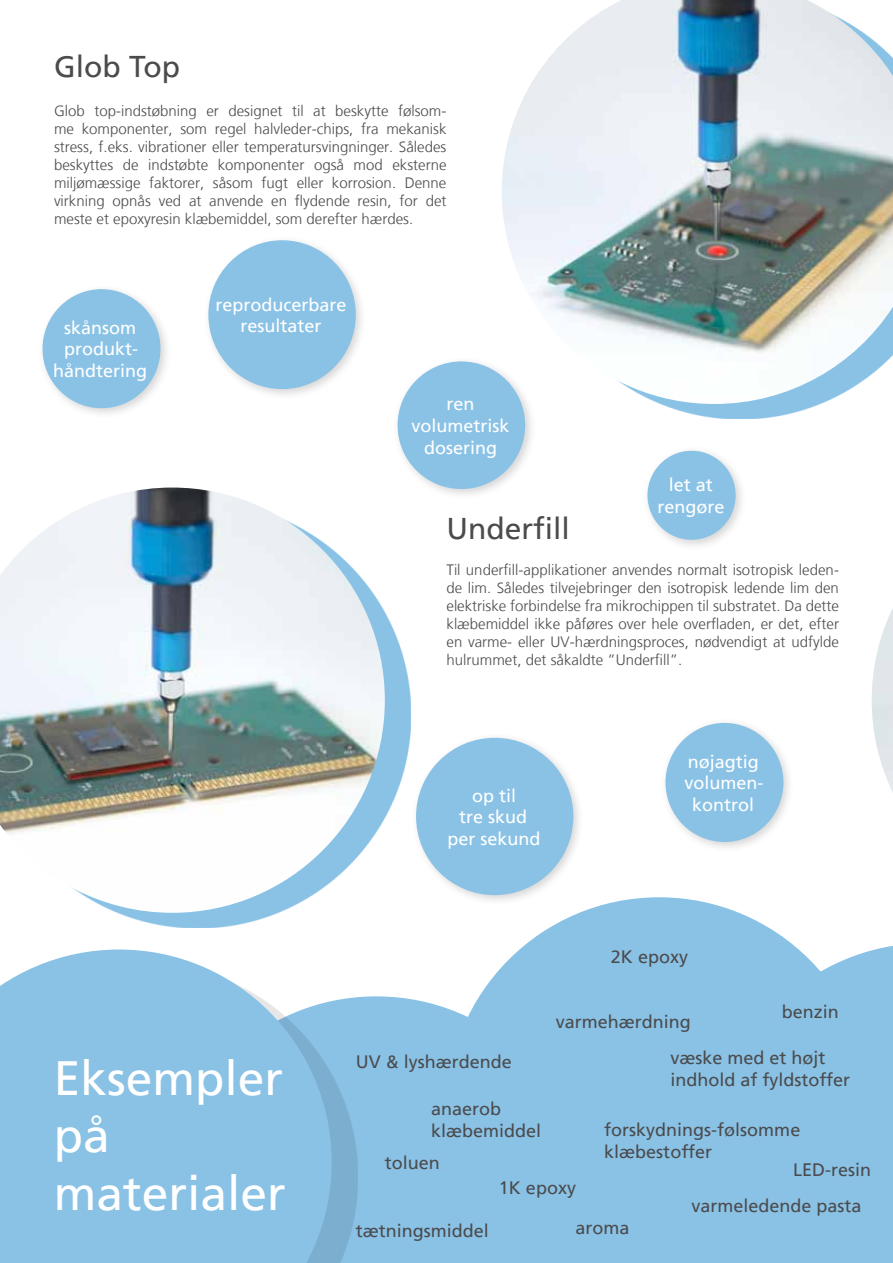
<style>
.page{position:relative;width:893px;height:1263px;background:#fff}
.page>*{position:absolute;margin:0;border:0;box-sizing:border-box;transform-origin:0 0}
.t1{font:48px/57.6px "Frutiger LT";color:#fff}
.t2{font:30px "Frutiger LT";color:#4b4b4d}
.t3{font:18px/21.6px "Frutiger LT";color:#4b4b4d}
.t4{font:18px/21.6px "Frutiger LT";color:#fff;text-align:center}
.t5{font:300 15px/18px "Frutiger LT";color:#4b4b4d;text-align:justify}
</style>
<div class="page">
<div style="left:872px;top:946px;width:21px;height:317px;background:#8ac2e6"></div>
<svg style="left:660px;top:404px;width:161px;height:15px;fill:#8ac2e6"></svg>
<img style="left:502px;top:0;width:391px;height:404px">
<svg style="left:117px;top:612px;width:294px;height:316px"></svg>
<img style="left:0;top:487px;width:385px;height:426px">
<div style="left:392px;top:356px;width:144px;height:144px;background:#4b4b4d;opacity:.23"></div>
<div style="left:398px;top:361px;width:127px;height:128px;background:#8ac2e6;border-radius:50%"></div>
<div style="left:203px;top:235px;width:164px;height:165px;background:#4b4b4d;opacity:.23"></div>
<div style="left:208px;top:240px;width:148px;height:149px;background:#8ac2e6;border-radius:50%"></div>
<div style="left:660px;top:718px;width:135px;height:135px;background:#4b4b4d;opacity:.23"></div>
<div style="left:665px;top:723px;width:118px;height:119px;background:#8ac2e6;border-radius:50%"></div>
<div style="left:642px;top:445px;width:105px;height:106px;background:#4b4b4d;opacity:.23"></div>
<div style="left:647px;top:451px;width:89px;height:89px;background:#8ac2e6;border-radius:50%"></div>
<div style="left:37px;top:284px;width:135px;height:135px;background:#4b4b4d;opacity:.23"></div>
<div style="left:43px;top:289px;width:117px;height:119px;background:#8ac2e6;border-radius:50%"></div>
<div style="left:411px;top:732px;width:174px;height:174px;background:#4b4b4d;opacity:.23"></div>
<div style="left:416px;top:738px;width:157px;height:157px;background:#8ac2e6;border-radius:50%"></div>
<div style="left:358px;top:996px;width:88px;height:267px;background:#8ac2e6"></div>
<svg style="left:446px;top:897px;width:426px;height:366px;background:#96c8e8"></svg>
<div style="left:0;top:964px;width:358px;height:299px;background:#000;opacity:.1"></div>
<svg style="left:0;top:949px;width:332px;height:314px;background:#92c6e7"></svg>
<img style="left:872px;top:608px;width:21px;height:184px">
<h2 class="t2" style="left:54px;top:48px;width:128px">Glob Top</h2>
<p class="t5" style="left:54px;top:102px;width:394px">Glob top-indstøbning er designet til at beskytte følsom&shy;me komponenter, som regel halvleder-chips, fra mekanisk stress, f.eks. vibrationer eller temperatursvingninger. Således beskyttes de indstøbte komponenter også mod eksterne miljømæssige faktorer, såsom fugt eller korrosion. Denne virkning opnås ved at anvende en flydende resin, for det meste et epoxyresin klæbemiddel, som derefter hærdes.</p>
<p class="t4" style="left:53px;top:317px;width:96px">skånsom produkt&shy;håndtering</p>
<p class="t4" style="left:216px;top:294px;width:133px">reproducerbare resultater</p>
<p class="t4" style="left:412px;top:393px;width:100px">ren volumetrisk dosering</p>
<p class="t4" style="left:657px;top:474px;width:69px">let at rengøre</p>
<h2 class="t2" style="left:446px;top:511px;width:125px">Underfill</h2>
<p class="t5" style="left:446px;top:561px;width:394px">Til underfill-applikationer anvendes normalt isotropisk leden&shy;de lim. Således tilvejebringer den isotropisk ledende lim den elektriske forbindelse fra mikrochippen til substratet. Da dette klæbemiddel ikke påføres over hele overfladen, er det, efter en varme- eller UV-hærdningsproces, nødvendigt at udfylde hulrummet, det såkaldte ”Underfill”.</p>
<p class="t4" style="left:447px;top:785px;width:95px">op til<br>tre skud per sekund</p>
<p class="t4" style="left:684px;top:751px;width:81px">nøjagtig volumen&shy;kontrol</p>
<p class="t3" style="left:611px;top:946px;width:79px">2K epoxy</p>
<p class="t3" style="left:556px;top:1011px;width:137px">varmehærdning</p>
<p class="t3" style="left:782px;top:1001px;width:59px">benzin</p>
<h1 class="t1" style="left:54px;top:1049px;width:234px">Eksempler på materialer</h1>
<p class="t3" style="left:356px;top:1051px;width:158px">UV &amp; lyshærdende</p>
<p class="t3" style="left:431px;top:1098px;width:112px">anaerob klæbemiddel</p>
<p class="t3" style="left:385px;top:1152px;width:57px">toluen</p>
<p class="t3" style="left:499px;top:1177px;width:79px">1K epoxy</p>
<p class="t3" style="left:670px;top:1047px;width:181px">væske med et højt indhold af fyldstoffer</p>
<p class="t3" style="left:604px;top:1119px;width:198px">forskydnings-følsomme klæbestoffer</p>
<p class="t3" style="left:692px;top:1151px;width:181px;line-height:36.2px;text-indent:102px">LED-resin varmeledende pasta</p>
<p class="t3" style="left:356px;top:1220px;width:135px">tætningsmiddel</p>
<p class="t3" style="left:575px;top:1217px;width:56px">aroma</p>
</div>
